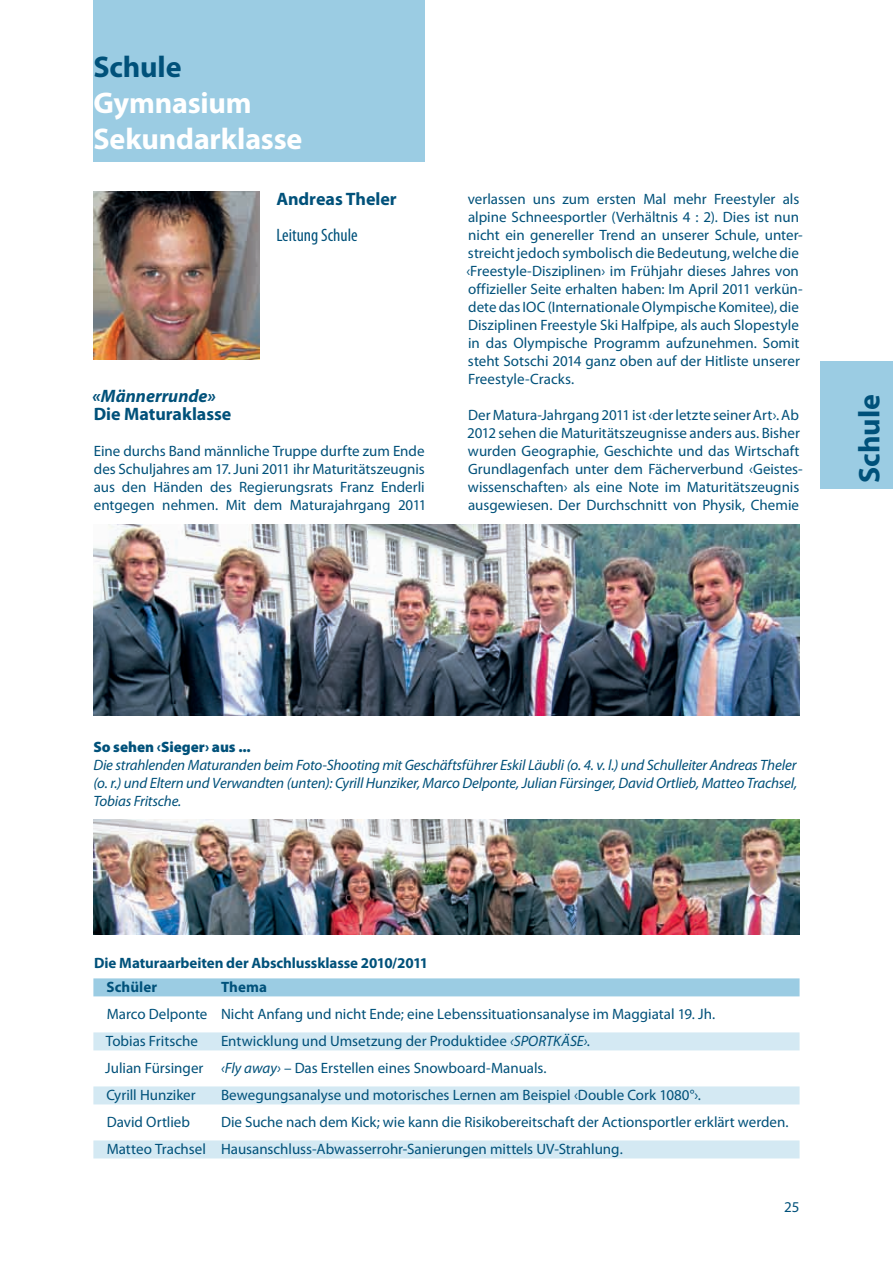
<style>
.page{position:relative;width:893px;height:1263px;background:#fff}
.page>*{position:absolute;margin:0;border:0;box-sizing:border-box;transform-origin:0 0}
.t1{font:700 30px/36px "Myriad Pro";letter-spacing:-.005em;color:#fff}
.t2{font:700 30px "Myriad Pro";letter-spacing:-.005em;color:#00517a}
.t3{font:700 18px "Myriad Pro";color:#00517a}
.t4{font:condensed 18px "Myriad Pro";color:#00517a}
.t5{font:italic 700 18px "Myriad Pro";color:#00517a}
.t6{font:15px/18px "Myriad Pro";color:#00517a}
.t7{font:italic 15px/18px "Myriad Pro";letter-spacing:-.01em;color:#00517a;text-align:justify}
.t8{font:700 15px/24px "Myriad Pro";letter-spacing:-.005em;color:#00517a}
.t9{font:900 15px "Myriad Pro";color:#00517a}
.s1{font-style:italic}
</style>
<div class="page">
<img style="left:93px;top:191px;width:166px;height:168px">
<div style="left:93px;top:0;width:332px;height:161px;background:#9bcce3"></div>
<div style="left:93px;top:978px;width:706px;height:18px;background:#9bcce3"></div>
<div style="left:93px;top:1032px;width:706px;height:18px;background:#d4e9f3"></div>
<div style="left:93px;top:1086px;width:706px;height:18px;background:#d4e9f3"></div>
<div style="left:93px;top:1140px;width:706px;height:18px;background:#d4e9f3"></div>
<img style="left:93px;top:524px;width:706px;height:191px">
<img style="left:93px;top:819px;width:706px;height:115px">
<div style="left:820px;top:361px;width:73px;height:128px;background:#9bcce3"></div>
<h1 class="t2" style="left:93px;top:48px;width:90px">Schule</h1>
<h1 class="t1" style="left:93px;top:84px;width:210px">Gymnasium<br>Sekundarklasse</h1>
<p class="t3" style="left:276px;top:187px;width:122px">Andreas Theler</p>
<p class="t4" style="left:276px;top:224px;width:83px">Leitung Schule</p>
<p class="t5" style="left:93px;top:384px;width:125px">«Männerrunde»</p>
<p class="t3" style="left:94px;top:402px;width:139px">Die Maturaklasse</p>
<p class="t6" style="left:94px;top:442px;width:334px">Eine durchs Band männliche Truppe durfte zum Ende des Schuljahres am 17. Juni 2011 ihr Maturitätszeugnis aus den Händen des Regierungsrats Franz Enderli entgegen nehmen. Mit dem Maturajahrgang 2011</p>
<p class="t6" style="left:466px;top:190px;width:338px">verlassen uns zum ersten Mal mehr Freestyler als alpine Schneesportler (Verhältnis 4 : 2). Dies ist nun nicht ein genereller Trend an unserer Schule, unter&shy;streicht jedoch symbolisch die Bedeutung, welche die ‹Freestyle-Disziplinen› im Frühjahr dieses Jahres von offizieller Seite erhalten haben: Im April 2011 verkün&shy;dete das IOC (Internationale Olympische Komitee), die Disziplinen Freestyle Ski Halfpipe, als auch Slopestyle in das Olympische Programm aufzunehmen. Somit steht Sotschi 2014 ganz oben auf der Hitliste unserer Freestyle-Cracks.</p>
<p class="t6" style="left:467px;top:406px;width:337px">Der Matura-Jahrgang 2011 ist ‹der letzte seiner Art›. Ab 2012 sehen die Maturitätszeugnisse anders aus. Bisher wurden Geographie, Geschichte und das Wirtschaft Grundlagenfach unter dem Fächerverbund ‹Geistes&shy;wissenschaften› als eine Note im Maturitätszeugnis ausgewiesen. Der Durchschnitt von Physik, Chemie</p>
<h1 class="t2" style="left:849px;top:482px;width:90px;rotate:-90deg">Schule</h1>
<p class="t9" style="left:93px;top:737px;width:159px">So sehen ‹Sieger› aus ...</p>
<p class="t7" style="left:93px;top:756px;width:705px">Die strahlenden Maturanden beim Foto-Shooting mit Geschäftsführer Eskil Läubli (o. 4. v. l.) und Schulleiter Andreas Theler (o. r.) und Eltern und Verwandten (unten): Cyrill Hunziker, Marco Delponte, Julian Fürsinger, David Ortlieb, Matteo Trachsel, Tobias Fritsche.</p>
<p class="t8" style="left:107px;top:950px;width:323px;text-indent:-12px">Die Maturaarbeiten der Abschlussklasse 2010/2011<br>Schüler</p>
<p class="t8" style="left:221px;top:974px;width:48px">Thema</p>
<p class="t6" style="left:106px;top:1000px;width:611px;line-height:27px">Marco Delponte Nicht Anfang und nicht Ende; eine Lebenssituationsanalyse im Maggiatal 19. Jh.<br>Tobias Fritsche</p>
<p class="t6" style="left:105px;top:1027px;width:486px;line-height:27px;text-indent:116px">Entwicklung und Umsetzung der Produktidee <span class="s1">‹SPORTKÄSE›</span>.<br>Julian Fürsinger <span class="s1">‹Fly away›</span> – Das Erstellen eines Snowboard-Manuals.<br>Cyrill Hunziker</p>
<p class="t6" style="left:221px;top:1086px;width:481px">Bewegungsanalyse und motorisches Lernen am Beispiel ‹Double Cork 1080°›.</p>
<p class="t6" style="left:107px;top:1108px;width:683px;line-height:27px;text-indent:114px">Die Suche nach dem Kick; wie kann die Risikobereitschaft der Actionsportler erklärt werden.<br>Matteo Trachsel Hausanschluss-Abwasserrohr-Sanierungen mittels UV-Strahlung.</p>
<p class="t6" style="left:107px;top:1113px;width:85px">David Ortlieb</p>
<p class="t6" style="left:784px;top:1198px;width:17px">25</p>
</div>
